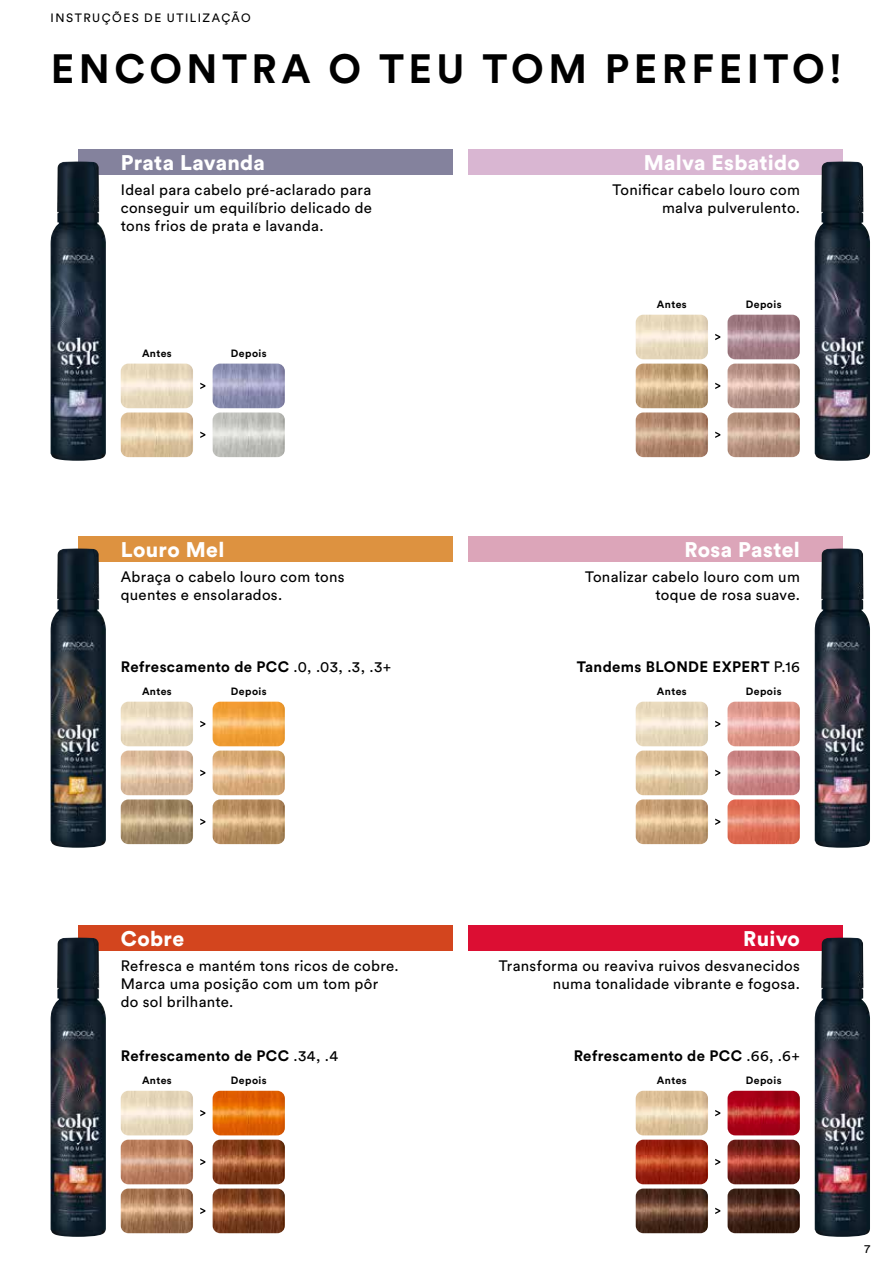
<style>
.page{position:relative;width:893px;height:1263px;background:#fff}
.page>*{position:absolute;margin:0;border:0;box-sizing:border-box;transform-origin:0 0}
.t1{font:700 40.5px "Circular Pro";letter-spacing:.11em;color:#000}
.t2{font:900 21px "Circular Pro";letter-spacing:.015em;color:#fff}
.t3{font:15px/18px "Circular Pro";letter-spacing:.02em;color:#000;text-align:right}
.t4{font:700 15px "Circular Pro";letter-spacing:.025em;color:#000}
.t5{font:12px "Circular Pro";letter-spacing:.12em;color:#000}
.t6{font:700 10.5px "Circular Pro";letter-spacing:.035em;color:#000}
.s1{font-weight:400}
</style>
<div class="page">
<div style="left:78px;top:149px;width:374px;height:25px;background:#84829d"></div>
<div style="left:78px;top:536px;width:374px;height:25px;background:#dd9240"></div>
<div style="left:78px;top:925px;width:374px;height:25px;background:#d3451e"></div>
<div style="left:468px;top:149px;width:374px;height:25px;background:#d9b6d2"></div>
<div style="left:468px;top:536px;width:374px;height:25px;background:#dca5b9"></div>
<div style="left:468px;top:925px;width:374px;height:25px;background:#dc0e33"></div>
<img style="left:121px;top:364px;width:72px;height:44px">
<img style="left:121px;top:702px;width:72px;height:44px">
<img style="left:121px;top:1091px;width:72px;height:44px">
<img style="left:121px;top:799px;width:72px;height:45px">
<img style="left:636px;top:412px;width:72px;height:45px">
<img style="left:636px;top:799px;width:72px;height:45px">
<img style="left:636px;top:1188px;width:72px;height:45px">
<img style="left:121px;top:412px;width:72px;height:45px">
<img style="left:213px;top:412px;width:72px;height:45px">
<img style="left:121px;top:750px;width:72px;height:45px">
<img style="left:121px;top:1140px;width:72px;height:44px">
<img style="left:636px;top:364px;width:72px;height:44px">
<img style="left:636px;top:750px;width:72px;height:45px">
<img style="left:636px;top:1091px;width:72px;height:44px">
<img style="left:636px;top:1140px;width:72px;height:44px">
<img style="left:213px;top:364px;width:72px;height:44px">
<img style="left:213px;top:702px;width:72px;height:44px">
<img style="left:213px;top:1091px;width:72px;height:44px">
<img style="left:728px;top:315px;width:72px;height:44px">
<img style="left:728px;top:702px;width:72px;height:44px">
<img style="left:728px;top:1091px;width:72px;height:44px">
<img style="left:213px;top:799px;width:72px;height:45px">
<img style="left:213px;top:1188px;width:72px;height:45px">
<img style="left:121px;top:1188px;width:72px;height:45px">
<img style="left:728px;top:412px;width:72px;height:45px">
<img style="left:728px;top:799px;width:72px;height:45px">
<img style="left:728px;top:1188px;width:72px;height:45px">
<img style="left:213px;top:750px;width:72px;height:45px">
<img style="left:213px;top:1140px;width:72px;height:44px">
<img style="left:728px;top:364px;width:72px;height:44px">
<img style="left:728px;top:750px;width:72px;height:45px">
<img style="left:728px;top:1140px;width:72px;height:44px">
<img style="left:51px;top:162px;width:55px;height:299px">
<img style="left:51px;top:549px;width:55px;height:299px">
<img style="left:51px;top:938px;width:55px;height:299px">
<img style="left:815px;top:162px;width:55px;height:299px">
<img style="left:815px;top:549px;width:55px;height:299px">
<img style="left:815px;top:938px;width:55px;height:299px">
<svg style="left:200px;top:383px;width:5px;height:6px"></svg>
<svg style="left:200px;top:721px;width:5px;height:6px"></svg>
<svg style="left:200px;top:1110px;width:5px;height:6px"></svg>
<svg style="left:715px;top:334px;width:5px;height:6px"></svg>
<svg style="left:715px;top:721px;width:5px;height:6px"></svg>
<svg style="left:715px;top:1110px;width:5px;height:6px"></svg>
<svg style="left:200px;top:818px;width:5px;height:7px"></svg>
<svg style="left:200px;top:1208px;width:5px;height:6px"></svg>
<svg style="left:715px;top:432px;width:5px;height:6px"></svg>
<svg style="left:715px;top:818px;width:5px;height:7px"></svg>
<svg style="left:715px;top:1208px;width:5px;height:6px"></svg>
<svg style="left:200px;top:432px;width:5px;height:6px"></svg>
<svg style="left:200px;top:770px;width:5px;height:6px"></svg>
<svg style="left:200px;top:1159px;width:5px;height:6px"></svg>
<svg style="left:715px;top:383px;width:5px;height:6px"></svg>
<svg style="left:715px;top:770px;width:5px;height:6px"></svg>
<svg style="left:715px;top:1159px;width:5px;height:6px"></svg>
<img style="left:636px;top:315px;width:72px;height:44px">
<img style="left:636px;top:702px;width:72px;height:44px">
<p class="t5" style="left:51px;top:10px;width:202px">INSTRUÇÕES DE UTILIZAÇÃO</p>
<h1 class="t1" style="left:51px;top:41px;width:793px">ENCONTRA O TEU TOM PERFEITO!</h1>
<h2 class="t2" style="left:121px;top:148px;width:146px">Prata Lavanda</h2>
<h2 class="t2" style="left:644px;top:148px;width:158px">Malva Esbatido</h2>
<p class="t3" style="left:121px;top:180px;width:253px;text-align:justify">Ideal para cabelo pré-aclarado para conseguir um equilíbrio delicado de tons frios de prata e lavanda.</p>
<p class="t3" style="left:612px;top:180px;width:189px">Tonificar cabelo louro com malva pulverulento.</p>
<p class="t6" style="left:142px;top:346px;width:31px">Antes</p>
<p class="t6" style="left:231px;top:346px;width:37px">Depois</p>
<h2 class="t2" style="left:121px;top:535px;width:105px">Louro Mel</h2>
<p class="t3" style="left:121px;top:567px;width:225px;text-align:left">Abraça o cabelo louro com tons quentes e ensolarados.</p>
<p class="t4" style="left:121px;top:656px;width:272px">Refrescamento de PCC <span class="s1">.0, .03, .3, .3+</span></p>
<p class="t6" style="left:657px;top:297px;width:31px">Antes</p>
<p class="t6" style="left:746px;top:297px;width:37px">Depois</p>
<h2 class="t2" style="left:684px;top:535px;width:117px">Rosa Pastel</h2>
<p class="t3" style="left:585px;top:567px;width:216px">Tonalizar cabelo louro com um toque de rosa suave.</p>
<p class="t4" style="left:577px;top:656px;width:225px">Tandems BLONDE EXPERT <span class="s1">P.16</span></p>
<p class="t6" style="left:142px;top:684px;width:31px">Antes</p>
<p class="t6" style="left:231px;top:684px;width:37px">Depois</p>
<p class="t6" style="left:657px;top:684px;width:31px">Antes</p>
<p class="t6" style="left:746px;top:684px;width:37px">Depois</p>
<h2 class="t2" style="left:121px;top:924px;width:65px">Cobre</h2>
<h2 class="t2" style="left:743px;top:924px;width:58px">Ruivo</h2>
<p class="t3" style="left:121px;top:956px;width:279px;text-align:left">Refresca e mantém tons ricos de cobre.<br>Marca uma posição com um tom pôr do sol brilhante.</p>
<p class="t3" style="left:499px;top:956px;width:302px">Transforma ou reaviva ruivos desvanecidos numa tonalidade vibrante e fogosa.</p>
<p class="t4" style="left:121px;top:1045px;width:219px">Refrescamento de PCC <span class="s1">.34, .4</span></p>
<p class="t4" style="left:574px;top:1045px;width:228px">Refrescamento de PCC <span class="s1">.66, .6+</span></p>
<p class="t6" style="left:142px;top:1073px;width:31px">Antes</p>
<p class="t6" style="left:231px;top:1073px;width:37px">Depois</p>
<p class="t6" style="left:657px;top:1073px;width:31px">Antes</p>
<p class="t6" style="left:746px;top:1073px;width:37px">Depois</p>
<p class="t5" style="left:865px;top:1241px;width:7px">7</p>
</div>
